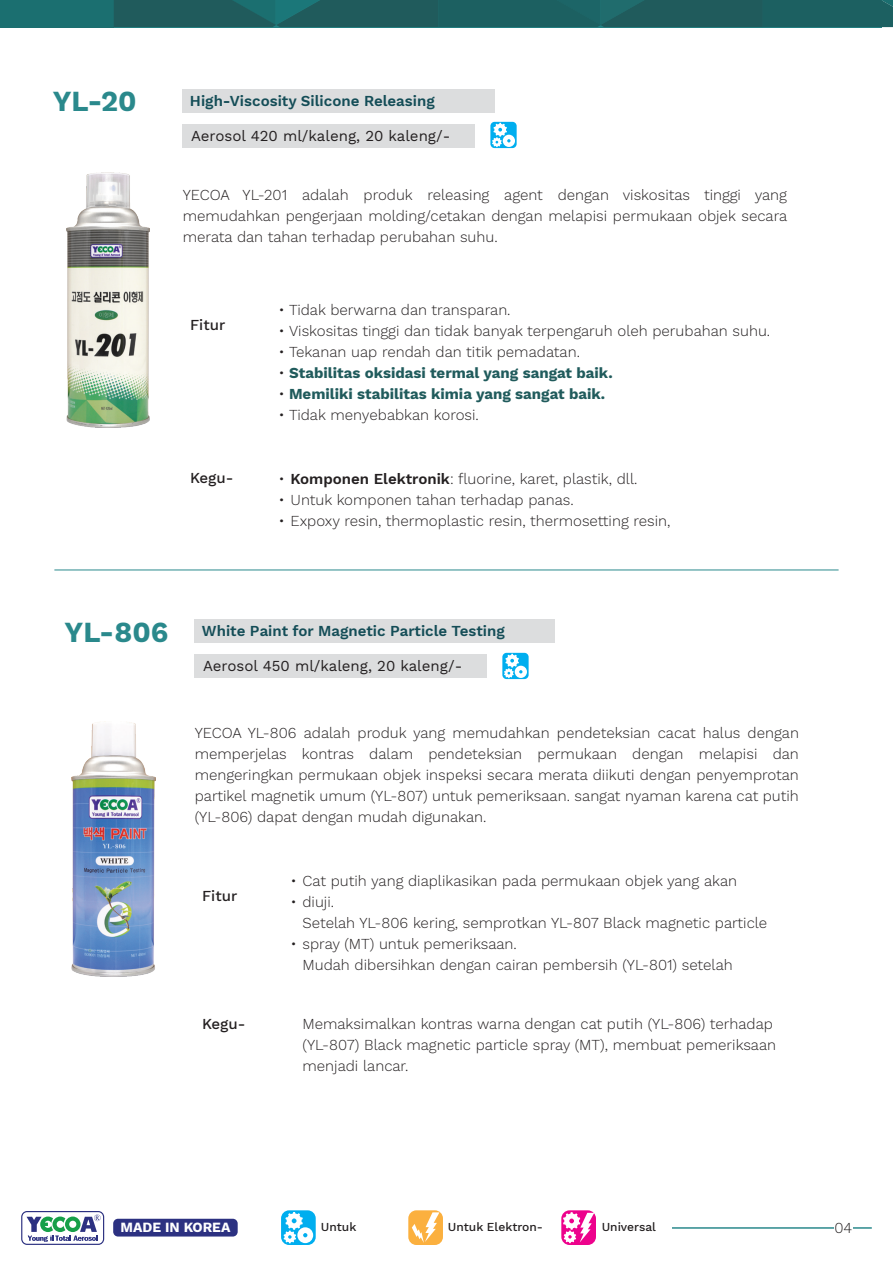
<style>
.page{position:relative;width:893px;height:1263px;background:#fff}
.page>*{position:absolute;margin:0;border:0;box-sizing:border-box;transform-origin:0 0}
.t1{font:700 28.65px "Work Sans";color:#2a898c}
.t2{font:300 15px/21px "Work Sans";color:#231f20}
.t3{font:700 15px "Work Sans";color:#205b5c}
.t4{font:600 15px "Work Sans";color:#144d57}
.t5{font:15px "Work Sans";color:#231f20}
.t6{font:500 15px "Work Sans";color:#231f20}
.t7{font:700 13.8px "Work Sans";color:#fff}
.t8{font:500 12px "Work Sans";color:#231f20}
.s1{font-weight:300;color:#231f20}
.s2{font-weight:600}
.s3{font-weight:700;font-size:28.65px;color:#2a898c}
</style>
<div class="page">
<hr style="left:54px;top:570px;width:785px;height:1px;background:#2a898c">
<div style="left:0;top:0;width:114px;height:27px;background:#1b6f70"></div>
<svg style="left:114px;top:0;width:779px;height:27px"></svg>
<div style="left:182px;top:89px;width:313px;height:23px;background:#dcddde"></div>
<div style="left:183px;top:124px;width:292px;height:23px;background:#dcddde"></div>
<img style="left:66px;top:172px;width:83px;height:255px">
<div style="left:194px;top:619px;width:361px;height:24px;background:#dcddde"></div>
<div style="left:195px;top:654px;width:292px;height:24px;background:#dcddde"></div>
<img style="left:72px;top:722px;width:83px;height:255px">
<div style="left:490px;top:122px;width:27px;height:26px;background:#00aeef;border-radius:4px"></div>
<svg style="left:492px;top:123px;width:23px;height:24px"></svg>
<div style="left:502px;top:653px;width:27px;height:26px;background:#00aeef;border-radius:4px"></div>
<svg style="left:504px;top:654px;width:23px;height:24px"></svg>
<hr style="left:672px;top:1227px;width:200px;height:2px;background:#2a898c">
<div style="left:834px;top:1220px;width:19px;height:16px;background:#fff"></div>
<svg style="left:21px;top:1211px;width:83px;height:34px"></svg>
<div style="left:113px;top:1219px;width:125px;height:17px;background:#2c3181;border-radius:5px"></div>
<svg style="left:281px;top:1210px;width:35px;height:35px"></svg>
<svg style="left:284px;top:1212px;width:29px;height:31px"></svg>
<div style="left:408px;top:1210px;width:35px;height:35px;background:#fbb03f;border-radius:8px"></div>
<svg style="left:412px;top:1212px;width:27px;height:31px"></svg>
<svg style="left:561px;top:1210px;width:35px;height:35px"></svg>
<svg style="left:563px;top:1212px;width:31px;height:31px"></svg>
<h1 class="t1" style="left:53px;top:85px;width:85px">YL-20</h1>
<p class="t4" style="left:190px;top:92px;width:246px">High-Viscosity Silicone Releasing</p>
<p class="t5" style="left:191px;top:127px;width:261px">Aerosol 420 ml/kaleng, 20 kaleng/-</p>
<p class="t2" style="left:183px;top:185px;width:606px;text-align:justify">YECOA YL-201 adalah produk releasing agent dengan viskositas tinggi yang memudahkan pengerjaan molding/cetakan dengan melapisi permukaan objek secara merata dan tahan terhadap perubahan suhu.</p>
<p class="t6" style="left:190px;top:316px;width:37px">Fitur</p>
<p class="t6" style="left:190px;top:469px;width:45px">Kegu-</p>
<p class="t2" style="left:279px;top:300px;width:234px">• Tidak berwarna dan transparan.</p>
<p class="t2" style="left:279px;top:321px;width:493px">• Viskositas tinggi dan tidak banyak terpengaruh oleh perubahan suhu.</p>
<p class="t2" style="left:279px;top:342px;width:303px">• Tekanan uap rendah dan titik pemadatan.</p>
<p class="t3" style="left:279px;top:365px;width:336px"><span class="s1">•</span> Stabilitas oksidasi termal yang sangat baik.</p>
<p class="t3" style="left:279px;top:386px;width:328px"><span class="s1">•</span> Memiliki stabilitas kimia yang sangat baik.</p>
<p class="t2" style="left:279px;top:405px;width:202px">• Tidak menyebabkan korosi.</p>
<p class="t2" style="left:279px;top:469px;width:360px">• <span class="s2">Komponen Elektronik</span>: fluorine, karet, plastik, dll.</p>
<p class="t2" style="left:279px;top:490px;width:297px">• Untuk komponen tahan terhadap panas.</p>
<p class="t2" style="left:279px;top:511px;width:393px">• Expoxy resin, thermoplastic resin, thermosetting resin,</p>
<p class="t4" style="left:65px;top:622px;width:442px"><span class="s3">YL-806</span> White Paint for Magnetic Particle Testing</p>
<p class="t5" style="left:203px;top:657px;width:261px">Aerosol 450 ml/kaleng, 20 kaleng/-</p>
<p class="t2" style="left:195px;top:722px;width:606px;text-align:justify">YECOA YL-806 adalah produk yang memudahkan pendeteksian cacat halus dengan memperjelas kontras dalam pendeteksian permukaan dengan melapisi dan mengeringkan permukaan objek inspeksi secara merata diikuti dengan penyemprotan partikel magnetik umum (YL-807) untuk pemeriksaan. sangat nyaman karena cat putih (YL-806) dapat dengan mudah digunakan.</p>
<p class="t6" style="left:202px;top:887px;width:37px">Fitur</p>
<p class="t6" style="left:202px;top:1015px;width:45px">Kegu-</p>
<p class="t2" style="left:290px;top:871px;width:448px">• Cat putih yang diaplikasikan pada permukaan objek yang akan</p>
<p class="t2" style="left:302px;top:892px;width:466px;text-indent:-12px">• diuji.<br>Setelah YL-806 kering, semprotkan YL-807 Black magnetic particle</p>
<p class="t2" style="left:302px;top:934px;width:432px;text-indent:-12px">• spray (MT) untuk pemeriksaan.<br>Mudah dibersihkan dengan cairan pembersih (YL-801) setelah</p>
<p class="t2" style="left:302px;top:1014px;width:475px">Memaksimalkan kontras warna dengan cat putih (YL-806) terhadap (YL-807) Black magnetic particle spray (MT), membuat pemeriksaan menjadi lancar.</p>
<p class="t7" style="left:120px;top:1220px;width:111px">MADE IN KOREA</p>
<p class="t8" style="left:321px;top:1219px;width:37px">Untuk</p>
<p class="t8" style="left:448px;top:1219px;width:97px">Untuk Elektron-</p>
<p class="t8" style="left:602px;top:1219px;width:56px">Universal</p>
<p class="t2" style="left:834px;top:1217px;width:19px">04</p>
</div>
